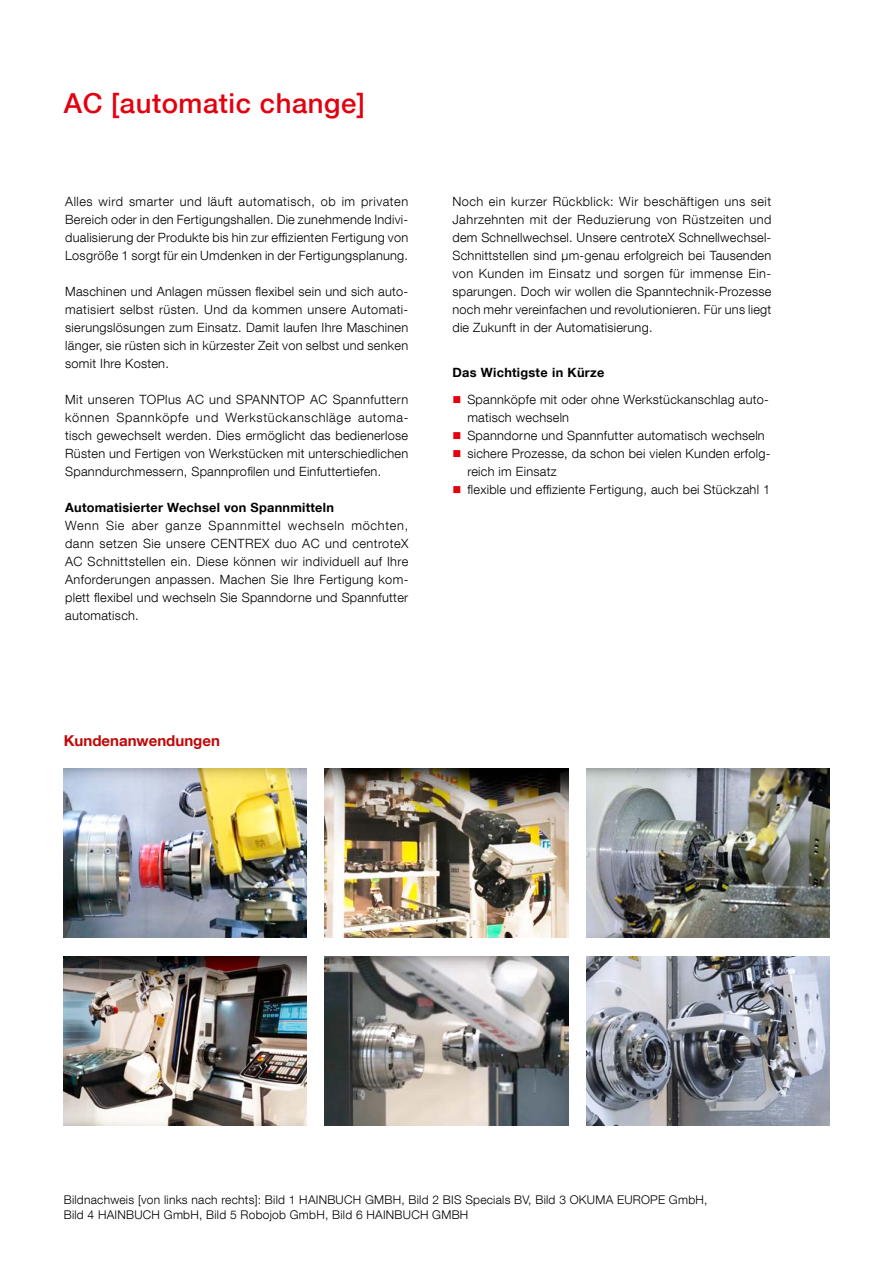
<style>
.page{position:relative;width:893px;height:1263px;background:#fff}
.page>*{position:absolute;margin:0;border:0;box-sizing:border-box;transform-origin:0 0}
.t1{font:500 27.45px "Helvetica Neue LT Com";letter-spacing:.02em;color:#e3000f}
.t2{font:700 15px "Helvetica Neue LT Com";color:#c00808}
.t3{font:300 12.75px/18px "Helvetica Neue LT Com";letter-spacing:.02em;color:#000;text-align:justify}
.t4{font:700 12.75px "Helvetica Neue LT Com";letter-spacing:.02em;color:#000}
.t5{font:300 12px/15px "Helvetica Neue LT Com";letter-spacing:.02em;color:#000}
.s1{color:#e3000f}
</style>
<div class="page">
<img style="left:64px;top:956px;width:243px;height:169px">
<img style="left:325px;top:956px;width:243px;height:169px">
<img style="left:586px;top:956px;width:243px;height:169px">
<img style="left:64px;top:769px;width:243px;height:169px">
<img style="left:325px;top:769px;width:243px;height:169px">
<img style="left:586px;top:769px;width:243px;height:169px">
<h1 class="t1" style="left:64px;top:87px;width:303px">AC [automatic change]</h1>
<p class="t3" style="left:65px;top:192px;width:345px">Alles wird smarter und läuft automatisch, ob im privaten Bereich oder in den Fertigungshallen. Die zunehmende Indivi&shy;dualisierung der Produkte bis hin zur effizienten Fertigung von Losgröße 1 sorgt für ein Umdenken in der Fertigungsplanung.</p>
<p class="t3" style="left:65px;top:282px;width:345px">Maschinen und Anlagen müssen flexibel sein und sich auto&shy;matisiert selbst rüsten. Und da kommen unsere Automati&shy;sierungslösungen zum Einsatz. Damit laufen Ihre Maschinen länger, sie rüsten sich in kürzester Zeit von selbst und senken somit Ihre Kosten.</p>
<p class="t3" style="left:65px;top:390px;width:345px">Mit unseren TOPlus AC und SPANNTOP AC Spannfuttern können Spannköpfe und Werkstückanschläge automa&shy;tisch gewechselt werden. Dies ermöglicht das bedienerlose Rüsten und Fertigen von Werkstücken mit unterschiedlichen Spanndurchmessern, Spannprofilen und Einfuttertiefen.</p>
<p class="t4" style="left:65px;top:500px;width:270px">Automatisierter Wechsel von Spannmitteln</p>
<p class="t3" style="left:65px;top:516px;width:345px">Wenn Sie aber ganze Spannmittel wechseln möchten, dann setzen Sie unsere CENTREX duo AC und centroteX AC Schnittstellen ein. Diese können wir individuell auf Ihre Anforderungen anpassen. Machen Sie Ihre Fertigung kom&shy;plett flexibel und wechseln Sie Spanndorne und Spannfutter automatisch.</p>
<p class="t3" style="left:452px;top:192px;width:321px">Noch ein kurzer Rückblick: Wir beschäftigen uns seit Jahrzehnten mit der Reduzierung von Rüstzeiten und dem Schnellwechsel. Unsere centroteX Schnellwechsel-Schnittstellen sind μm-genau erfolgreich bei Tausenden von Kunden im Einsatz und sorgen für immense Ein&shy;sparungen. Doch wir wollen die Spanntechnik-Prozesse noch mehr vereinfachen und revolutionieren. Für uns liegt die Zukunft in der Automatisierung.</p>
<p class="t4" style="left:452px;top:365px;width:153px">Das Wichtigste in Kürze</p>
<p class="t3" style="left:467px;top:390px;width:303px;text-indent:-15px"><span class="s1">■</span> Spannköpfe mit oder ohne Werkstückanschlag auto&shy;matisch wechseln</p>
<p class="t3" style="left:452px;top:426px;width:314px"><span class="s1">■</span> Spanndorne und Spannfutter automatisch wechseln</p>
<p class="t3" style="left:467px;top:444px;width:305px;text-indent:-15px"><span class="s1">■</span> sichere Prozesse, da schon bei vielen Kunden erfolg&shy;reich im Einsatz</p>
<p class="t3" style="left:452px;top:480px;width:319px"><span class="s1">■</span> flexible und effiziente Fertigung, auch bei Stückzahl 1</p>
<p class="t2" style="left:64px;top:731px;width:158px">Kundenanwendungen</p>
<p class="t5" style="left:64px;top:1191px;width:645px">Bildnachweis [von links nach rechts]: Bild 1 HAINBUCH GMBH, Bild 2 BIS Specials BV, Bild 3 OKUMA EUROPE GmbH,<br>Bild 4 HAINBUCH GmbH, Bild 5 Robojob GmbH, Bild 6 HAINBUCH GMBH</p>
</div>
